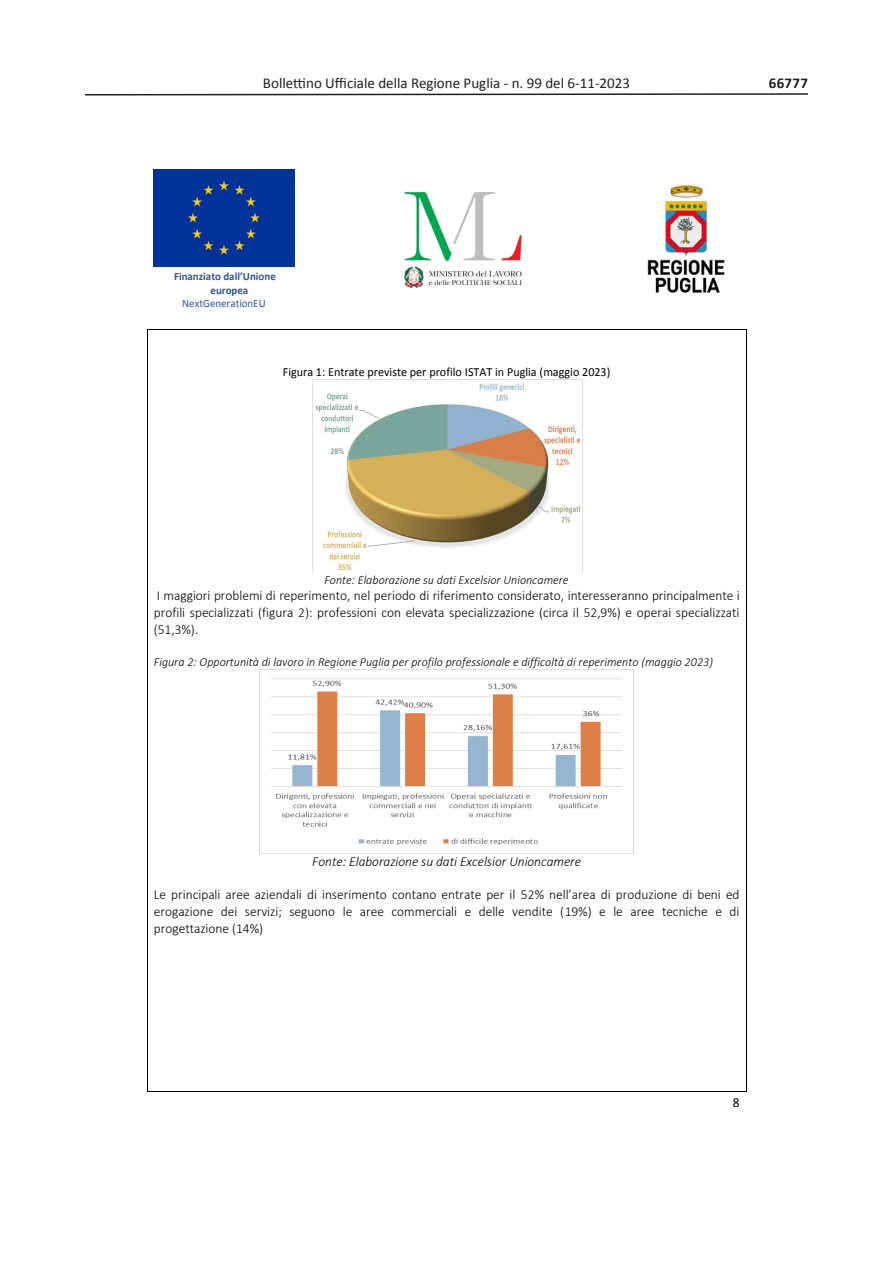
<style>
.page{position:relative;width:893px;height:1263px;background:#fff}
.page>*{position:absolute;margin:0;border:0;box-sizing:border-box;transform-origin:0 0}
.t1{font:15px "Calibri";color:#231f20}
.t2{font:700 15px "Calibri";letter-spacing:.015em;color:#231f20}
.t3{font:300 13.8px/16.8px "Calibri";color:#000;text-align:justify}
.t4{font:italic 300 13.8px "Calibri";color:#000}
.t5{font:13.8px "Calibri";color:#000}
.t6{font:italic 300 12.45px "Calibri";color:#000}
.t7{font:12.45px "Calibri";color:#000}
.t8{font:700 11.25px "Calibri";letter-spacing:-.005em;color:#2f5496}
.t9{font:11.25px "Calibri";letter-spacing:-.005em;color:#2f5496}
</style>
<div class="page">
<svg style="left:85px;top:93px;width:723px;height:3px"></svg>
<img style="left:154px;top:170px;width:141px;height:96px">
<img style="left:647px;top:186px;width:78px;height:107px">
<img style="left:404px;top:192px;width:118px;height:96px">
<hr style="left:147px;top:329px;width:599px;height:1px;background:#000">
<svg style="left:147px;top:330px;width:1px;height:50px"></svg>
<svg style="left:746px;top:329px;width:1px;height:51px"></svg>
<hr style="left:147px;top:380px;width:1px;height:192px;background:#000">
<hr style="left:746px;top:380px;width:1px;height:192px;background:#000">
<svg style="left:147px;top:572px;width:1px;height:98px"></svg>
<svg style="left:746px;top:572px;width:1px;height:98px"></svg>
<hr style="left:147px;top:670px;width:1px;height:183px;background:#000">
<hr style="left:746px;top:670px;width:1px;height:183px;background:#000">
<hr style="left:147px;top:1091px;width:599px;height:1px;background:#000">
<svg style="left:147px;top:853px;width:1px;height:238px"></svg>
<svg style="left:746px;top:853px;width:1px;height:239px"></svg>
<img style="left:312px;top:380px;width:269px;height:192px">
<img style="left:271px;top:670px;width:363px;height:183px">
<p class="t1" style="left:263px;top:74px;width:369px">Bollettino Ufficiale della Regione Puglia - n. 99 del 6-11-2023</p>
<p class="t2" style="left:769px;top:72px;width:41px">66777</p>
<p class="t8" style="left:174px;top:269px;width:103px">Finanziato dall’Unione</p>
<p class="t8" style="left:210px;top:283px;width:39px">europea</p>
<p class="t9" style="left:182px;top:296px;width:85px">NextGenerationEU</p>
<p class="t7" style="left:283px;top:364px;width:329px">Figura 1: Entrate previste per profilo ISTAT in Puglia (maggio 2023)</p>
<p class="t6" style="left:324px;top:572px;width:246px">Fonte: Elaborazione su dati Excelsior Unioncamere</p>
<p class="t3" style="left:154px;top:587px;width:587px">I maggiori problemi di reperimento, nel periodo di riferimento considerato, interesseranno principalmente i profili specializzati (figura 2): professioni con elevata specializzazione (circa il 52,9%) e operai specializzati (51,3%).</p>
<p class="t6" style="left:154px;top:654px;width:561px">Figura 2: Opportunità di lavoro in Regione Puglia per profilo professionale e difficoltà di reperimento (maggio 2023)</p>
<p class="t4" style="left:312px;top:853px;width:270px">Fonte: Elaborazione su dati Excelsior Unioncamere</p>
<p class="t3" style="left:154px;top:886px;width:587px">Le principali aree aziendali di inserimento contano entrate per il 52% nell’area di produzione di beni ed erogazione dei servizi; seguono le aree commerciali e delle vendite (19%) e le aree tecniche e di progettazione (14%)</p>
<p class="t5" style="left:733px;top:1094px;width:8px">8</p>
</div>
